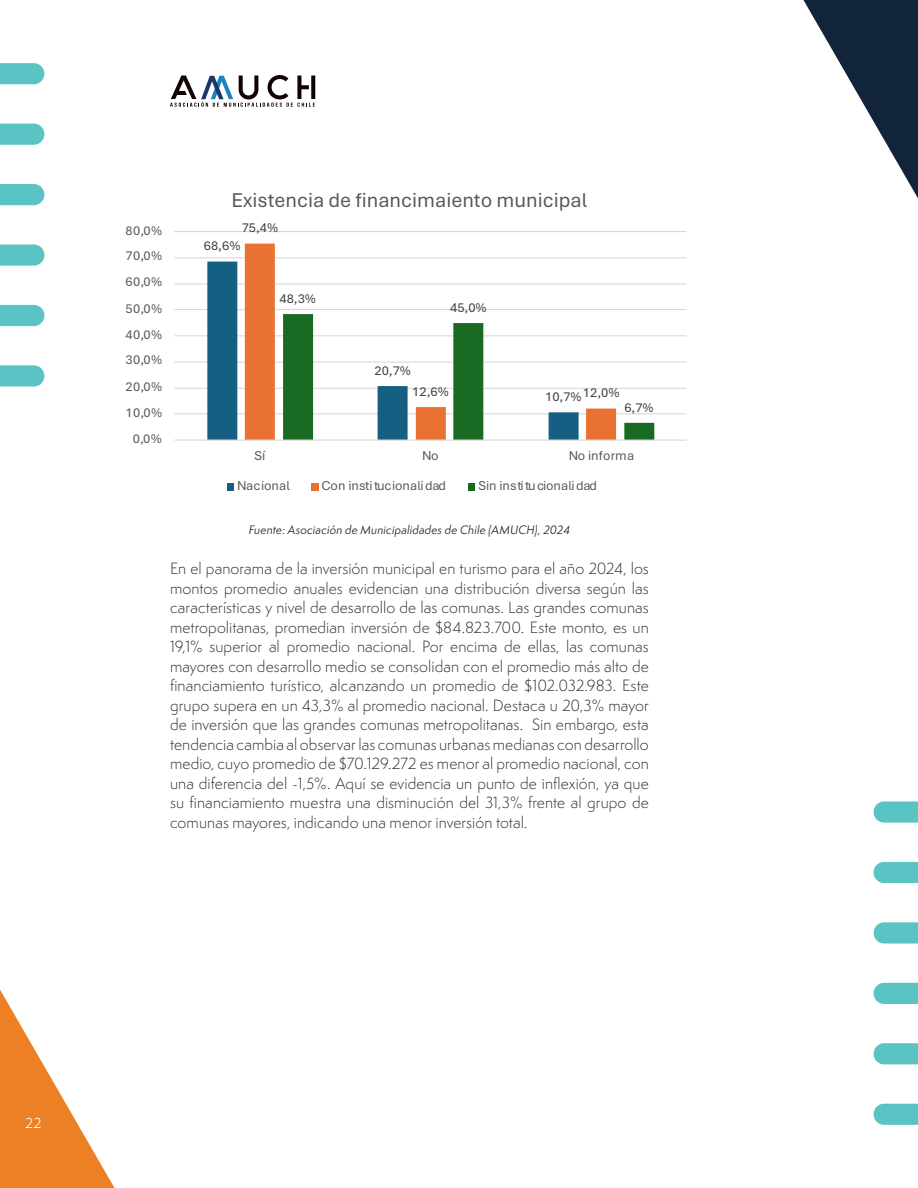
<style>
.page{position:relative;width:918px;height:1188px;background:#fff}
.page>*{position:absolute;margin:0;border:0;box-sizing:border-box;transform-origin:0 0}
.t1{font:21px "Aptos";color:#595959}
.t2{font:300 15px/19.5px "Semplicita Pro";letter-spacing:.005em;color:#231f20;text-align:justify}
.t3{font:13.5px "Aptos";letter-spacing:.005em;color:#595959}
.t4{font:13.5px "Aptos";color:#404040}
.t5{font:13.5px "Semplicita Pro";color:#fff}
.t6{font:italic 11.25px "Semplicita Pro";letter-spacing:.015em;color:#231f20}
</style>
<div class="page">
<svg style="left:170px;top:75px;width:145px;height:32px"></svg>
<svg style="left:0;top:990px;width:115px;height:198px"></svg>
<svg style="left:803px;top:0;width:115px;height:198px"></svg>
<svg style="left:0;top:63px;width:44px;height:21px"></svg>
<svg style="left:0;top:124px;width:44px;height:21px"></svg>
<svg style="left:0;top:184px;width:44px;height:21px"></svg>
<svg style="left:0;top:244px;width:44px;height:22px"></svg>
<svg style="left:0;top:305px;width:44px;height:21px"></svg>
<svg style="left:0;top:365px;width:44px;height:22px"></svg>
<svg style="left:874px;top:1104px;width:44px;height:21px"></svg>
<svg style="left:874px;top:1043px;width:44px;height:21px"></svg>
<svg style="left:874px;top:983px;width:44px;height:21px"></svg>
<svg style="left:874px;top:922px;width:44px;height:22px"></svg>
<svg style="left:874px;top:862px;width:44px;height:21px"></svg>
<svg style="left:874px;top:801px;width:44px;height:22px"></svg>
<hr style="left:174px;top:413px;width:513px;height:1px;background:#d9d9d9">
<hr style="left:174px;top:388px;width:513px;height:1px;background:#d9d9d9">
<hr style="left:174px;top:362px;width:513px;height:1px;background:#d9d9d9">
<hr style="left:174px;top:335px;width:513px;height:1px;background:#d9d9d9">
<hr style="left:174px;top:309px;width:513px;height:1px;background:#d9d9d9">
<hr style="left:174px;top:284px;width:513px;height:1px;background:#d9d9d9">
<hr style="left:174px;top:257px;width:513px;height:1px;background:#d9d9d9">
<hr style="left:174px;top:231px;width:513px;height:1px;background:#d9d9d9">
<svg style="left:207px;top:262px;width:38px;height:178px;fill:#156082"></svg>
<svg style="left:245px;top:244px;width:371px;height:196px"></svg>
<svg style="left:283px;top:314px;width:371px;height:126px"></svg>
<hr style="left:174px;top:440px;width:513px;height:1px;background:#d9d9d9">
<div style="left:227px;top:484px;width:7px;height:7px;background:#156082"></div>
<div style="left:311px;top:484px;width:7px;height:7px;background:#e97132"></div>
<div style="left:468px;top:484px;width:7px;height:7px;background:#196b24"></div>
<p class="t3" style="left:126px;top:221px;width:38px">80,0%</p>
<p class="t3" style="left:126px;top:246px;width:38px">70,0%</p>
<p class="t3" style="left:126px;top:273px;width:38px">60,0%</p>
<p class="t3" style="left:126px;top:299px;width:38px">50,0%</p>
<p class="t3" style="left:126px;top:325px;width:38px">40,0%</p>
<p class="t3" style="left:126px;top:351px;width:38px">30,0%</p>
<p class="t3" style="left:126px;top:377px;width:38px">20,0%</p>
<p class="t3" style="left:126px;top:403px;width:38px">10,0%</p>
<p class="t3" style="left:133px;top:429px;width:31px">0,0%</p>
<p class="t1" style="left:232px;top:186px;width:357px">Existencia de financimaiento municipal</p>
<p class="t4" style="left:242px;top:219px;width:38px">75,4%</p>
<p class="t4" style="left:204px;top:237px;width:38px">68,6%</p>
<p class="t4" style="left:280px;top:289px;width:38px">48,3%</p>
<p class="t4" style="left:450px;top:298px;width:38px">45,0%</p>
<p class="t4" style="left:375px;top:361px;width:38px">20,7%</p>
<p class="t4" style="left:412px;top:382px;width:38px">12,6%</p>
<p class="t4" style="left:583px;top:384px;width:38px">12,0%</p>
<p class="t4" style="left:545px;top:387px;width:38px">10,7%</p>
<p class="t4" style="left:624px;top:398px;width:31px">6,7%</p>
<p class="t3" style="left:255px;top:447px;width:12px">Sí</p>
<p class="t3" style="left:422px;top:447px;width:18px">No</p>
<p class="t3" style="left:569px;top:447px;width:67px">No informa</p>
<p class="t3" style="left:237px;top:477px;width:55px">Nacional</p>
<p class="t3" style="left:322px;top:477px;width:126px">Con institucionalidad</p>
<p class="t3" style="left:479px;top:477px;width:120px">Sin institu cionalidad</p>
<p class="t6" style="left:249px;top:522px;width:323px">Fuente: Asociación de Municipalidades de Chile (AMUCH), 2024</p>
<p class="t2" style="left:170px;top:559px;width:480px">En el panorama de la inversión municipal en turismo para el año 2024, los montos promedio anuales evidencian una distribución diversa según las características y nivel de desarrollo de las comunas. Las grandes comunas metropolitanas, promedian inversión de $84.823.700. Este monto, es un 19,1% superior al promedio nacional. Por encima de ellas, las comunas mayores con desarrollo medio se consolidan con el promedio más alto de financiamiento turístico, alcanzando un promedio de $102.032.983. Este grupo supera en un 43,3% al promedio nacional. Destaca u 20,3% mayor de inversión que las grandes comunas metropolitanas. Sin embargo, esta tendencia cambia al observar las comunas urbanas medianas con desarrollo medio, cuyo promedio de $70.129.272 es menor al promedio nacional, con una diferencia del -1,5%. Aquí se evidencia un punto de inflexión, ya que su financiamiento muestra una disminución del 31,3% frente al grupo de comunas mayores, indicando una menor inversión total.</p>
<p class="t5" style="left:25px;top:1114px;width:18px">22</p>
</div>
